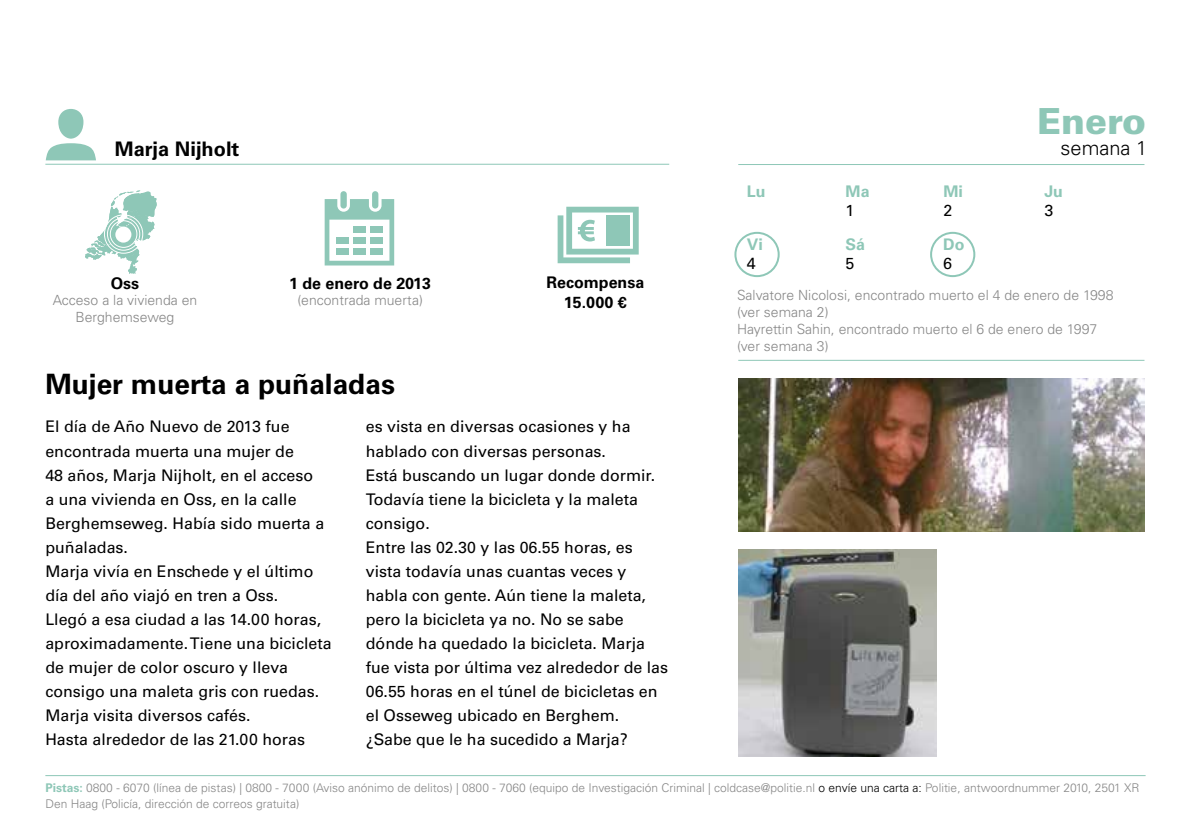
<style>
.page{position:relative;width:1191px;height:840px;background:#fff}
.page>*{position:absolute;margin:0;border:0;box-sizing:border-box;transform-origin:0 0}
.t1{font:900 36px "Univers LT Std";color:#8ec7b7}
.t2{font:700 28px "Univers LT Std";color:#000}
.t3{font:700 20px "Univers LT Std";color:#000}
.t4{font:300 20px "Univers LT Std";color:#000}
.t5{font:16px/24px "Univers LT Std";color:#000}
.t6{font:700 16px/19.2px "Univers LT Std";color:#000;text-align:center}
.t7{font:700 16px "Univers LT Std";color:#8ec7b7}
.t8{font:300 14px/16.8px "Univers LT Std";color:#878787}
.t9{font:300 12px/16px "Univers LT Std";color:#878787}
.s1{font-weight:700;color:#8ec7b7}
.s2{color:#000}
</style>
<div class="page">
<hr style="left:738px;top:164px;width:406px;height:1px;background:#8ec7b7">
<hr style="left:738px;top:359px;width:406px;height:1px;background:#8ec7b7">
<hr style="left:45px;top:774px;width:1100px;height:1px;background:#8ec7b7">
<hr style="left:45px;top:164px;width:624px;height:1px;background:#8ec7b7">
<svg style="left:46px;top:143px;width:50px;height:17px"></svg>
<div style="left:58px;top:109px;width:25px;height:30px;background:#8ec7b7;border-radius:13px"></div>
<svg style="left:85px;top:190px;width:72px;height:83px"></svg>
<div style="left:115px;top:226px;width:16px;height:16px;background:#fff;border-radius:50%"></div>
<svg style="left:325px;top:199px;width:69px;height:66px"></svg>
<div style="left:340px;top:191px;width:7px;height:17px;background:#8ec7b7;border-radius:3px"></div>
<div style="left:372px;top:191px;width:6px;height:17px;background:#8ec7b7;border-radius:3px"></div>
<svg style="left:557px;top:206px;width:81px;height:57px"></svg>
<img style="left:738px;top:378px;width:406px;height:153px">
<img style="left:738px;top:549px;width:198px;height:207px">
<div style="left:734px;top:232px;width:45px;height:45px;border:2px solid #8ec7b7;border-radius:50%"></div>
<div style="left:930px;top:232px;width:45px;height:45px;border:2px solid #8ec7b7;border-radius:50%"></div>
<p class="t3" style="left:115px;top:137px;width:126px">Marja Nijholt</p>
<p class="t6" style="left:111px;top:273px;width:30px">Oss</p>
<p class="t8" style="left:53px;top:292px;width:146px;text-align:center">Acceso a la vivienda en<br>Berghemseweg</p>
<p class="t6" style="left:289px;top:273px;width:143px">1 de enero de 2013</p>
<p class="t8" style="left:297px;top:292px;width:127px">(encontrada muerta)</p>
<h2 class="t2" style="left:45px;top:367px;width:351px">Mujer muerta a puñaladas</h2>
<p class="t6" style="left:546px;top:273px;width:99px">Recompensa<br>15.000 €</p>
<p class="t5" style="left:45px;top:414px;width:288px">El día de Año Nuevo de 2013 fue encontrada muerta una mujer de<br>48 años, Marja Nijholt, en el acceso<br>a una vivienda en Oss, en la calle<br>Berghemseweg. Había sido muerta a puñaladas.<br>Marja vivía en Enschede y el último día del año viajó en tren a Oss.<br>Llegó a esa ciudad a las 14.00 horas, aproximadamente. Tiene una bicicleta de mujer de color oscuro y lleva consigo una maleta gris con ruedas.<br>Marja visita diversos cafés.<br>Hasta alrededor de las 21.00 horas</p>
<p class="t5" style="left:366px;top:414px;width:304px">es vista en diversas ocasiones y ha hablado con diversas personas.<br>Está buscando un lugar donde dormir.<br>Todavía tiene la bicicleta y la maleta consigo.<br>Entre las 02.30 y las 06.55 horas, es vista todavía unas cuantas veces y habla con gente. Aún tiene la maleta, pero la bicicleta ya no. No se sabe dónde ha quedado la bicicleta. Marja fue vista por última vez alrededor de las 06.55 horas en el túnel de bicicletas en el Osseweg ubicado en Berghem. ¿Sabe que le ha sucedido a Marja?</p>
<p class="t7" style="left:747px;top:182px;width:20px">Lu</p>
<p class="t7" style="left:845px;top:182px;width:25px">Ma</p>
<p class="t5" style="left:845px;top:199px;width:10px">1</p>
<p class="t7" style="left:943px;top:182px;width:21px">Mi</p>
<p class="t5" style="left:943px;top:198px;width:10px">2</p>
<h1 class="t1" style="left:1037px;top:98px;width:111px">Enero</h1>
<p class="t4" style="left:1060px;top:136px;width:88px">semana 1</p>
<p class="t7" style="left:1044px;top:182px;width:20px">Ju</p>
<p class="t5" style="left:1044px;top:198px;width:10px">3</p>
<p class="t7" style="left:845px;top:235px;width:21px">Sá</p>
<p class="t5" style="left:845px;top:251px;width:10px">5</p>
<p class="t7" style="left:747px;top:235px;width:17px">Vi</p>
<p class="t5" style="left:747px;top:251px;width:10px">4</p>
<p class="t7" style="left:943px;top:235px;width:23px">Do</p>
<p class="t5" style="left:943px;top:251px;width:10px">6</p>
<p class="t8" style="left:737px;top:287px;width:378px">Salvatore Nicolosi, encontrado muerto el 4 de enero de 1998 (ver semana 2)<br>Hayrettin Sahin, encontrado muerto el 6 de enero de 1997 (ver semana 3)</p>
<p class="t9" style="left:45px;top:779px;width:1095px"><span class="s1">Pistas:</span> 0800 - 6070 (línea de pistas) | 0800 - 7000 (Aviso anónimo de delitos) | 0800 - 7060 (equipo de Investigación Criminal | coldcase@politie.nl <span class="s2">o envíe una carta a:</span> Politie, antwoordnummer 2010, 2501 XR<br>Den Haag (Policía, dirección de correos gratuita)</p>
</div>
